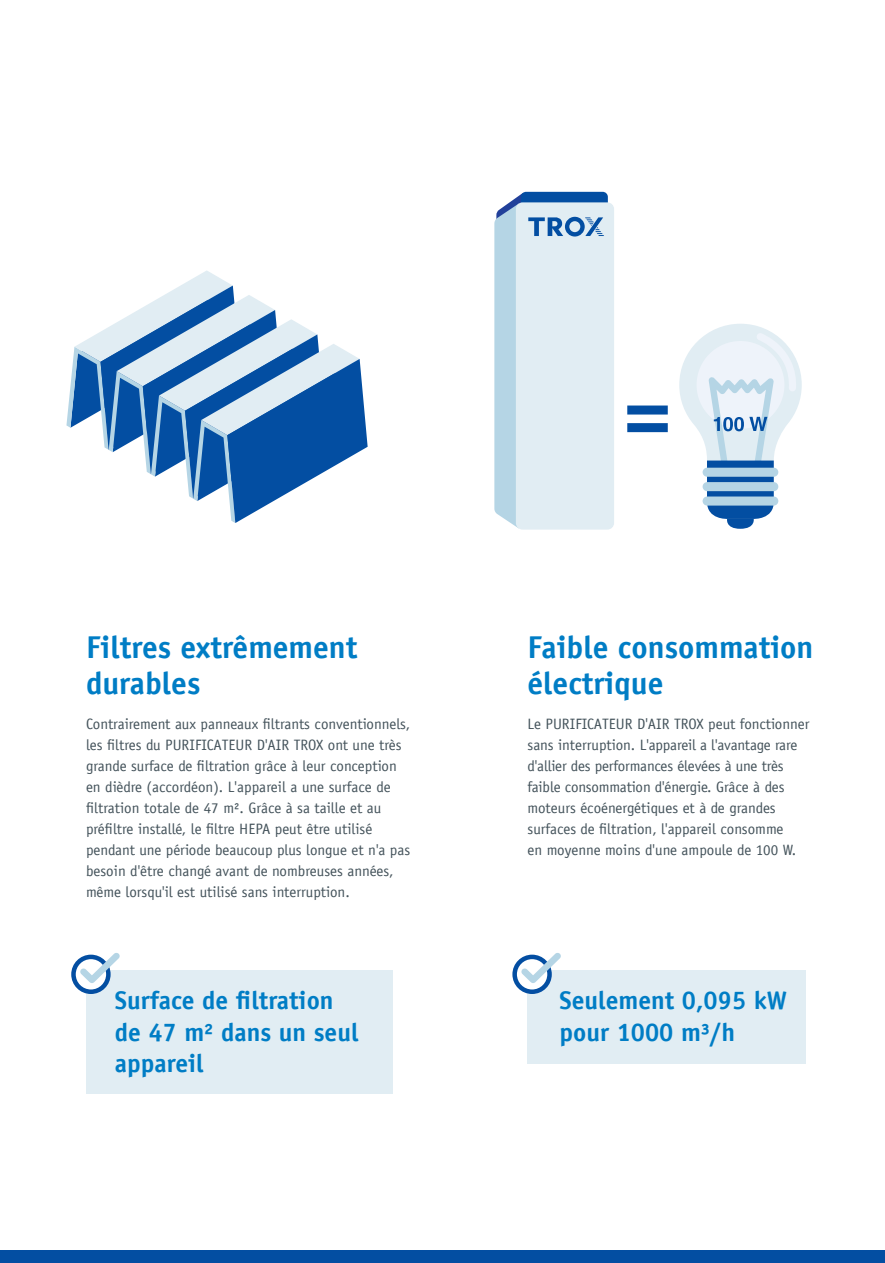
<style>
.page{position:relative;width:885px;height:1263px;background:#fff}
.page>*{position:absolute;margin:0;border:0;box-sizing:border-box;transform-origin:0 0}
.t1{font:700 31.5px/36px "TROX Officina Sans";color:#007dc5}
.t2{font:700 25.5px/31.5px "TROX Officina Sans";color:#007dc5}
.t3{font:15px/21px "TROX Officina Sans";color:#43525a}
</style>
<div class="page">
<div style="left:86px;top:971px;width:306px;height:123px;background:#e1edf3"></div>
<svg style="left:73px;top:957px;width:35px;height:35px"></svg>
<div style="left:71px;top:955px;width:40px;height:39px;border:4px solid #034ea2;border-radius:50%"></div>
<svg style="left:80px;top:953px;width:40px;height:30px"></svg>
<div style="left:527px;top:971px;width:279px;height:93px;background:#e1edf3"></div>
<svg style="left:514px;top:957px;width:35px;height:35px"></svg>
<div style="left:512px;top:955px;width:39px;height:39px;border:4px solid #034ea2;border-radius:50%"></div>
<svg style="left:521px;top:953px;width:40px;height:30px"></svg>
<div style="left:0;top:1250px;width:884px;height:13px;background:#034ea2"></div>
<svg style="left:66px;top:270px;width:301px;height:253px"></svg>
<div style="left:521px;top:192px;width:86px;height:16px;background:#034ea2;border-radius:5px"></div>
<div style="left:516px;top:202px;width:98px;height:328px;background:#e1edf3;border-radius:7px"></div>
<svg style="left:494px;top:193px;width:110px;height:335px"></svg>
<svg style="left:627px;top:405px;width:40px;height:27px"></svg>
<svg style="left:679px;top:324px;width:122px;height:205px"></svg>
<h1 class="t1" style="left:86px;top:629px;width:273px">Filtres extrêmement durables</h1>
<h1 class="t1" style="left:527px;top:629px;width:287px">Faible consommation électrique</h1>
<p class="t3" style="left:86px;top:714px;width:326px">Contrairement aux panneaux filtrants conventionnels, les filtres du PURIFICATEUR D'AIR TROX ont une très grande surface de filtration grâce à leur conception en dièdre (accordéon). L'appareil a une surface de filtration totale de 47 m². Grâce à sa taille et au préfiltre installé, le filtre HEPA peut être utilisé pendant une période beaucoup plus longue et n'a pas besoin d'être changé avant de nombreuses années, même lorsqu'il est utilisé sans interruption.</p>
<p class="t3" style="left:527px;top:714px;width:283px">Le PURIFICATEUR D'AIR TROX peut fonctionner sans interruption. L'appareil a l'avantage rare d'allier des performances élevées à une très faible consommation d'énergie. Grâce à des moteurs écoénergétiques et à de grandes surfaces de filtration, l'appareil consomme<br>en moyenne moins d'une ampoule de 100 W.</p>
<h2 class="t2" style="left:115px;top:985px;width:245px">Surface de filtration de 47 m² dans un seul appareil</h2>
<h2 class="t2" style="left:559px;top:985px;width:229px">Seulement 0,095 kW pour 1000 m³/h</h2>
</div>
